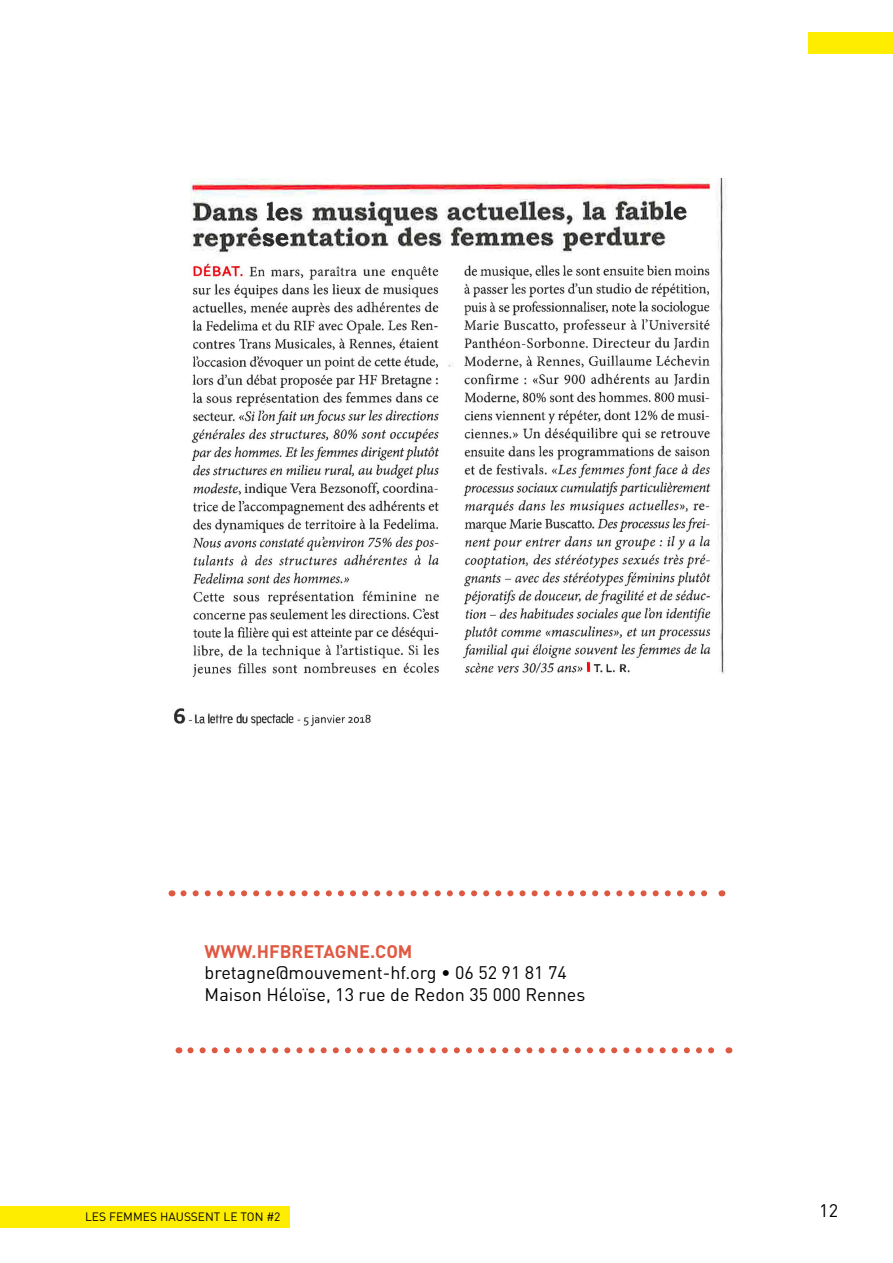
<style>
.page{position:relative;width:893px;height:1263px;background:#fff}
.page>*{position:absolute;margin:0;border:0;box-sizing:border-box;transform-origin:0 0}
.t1{font:18px/21.6px "DIN";color:#000}
.t2{font:700 18px "DIN";color:#df5943}
.t3{font:12px "DIN";color:#000}
</style>
<div class="page">
<div style="left:0;top:1206px;width:289px;height:21px;background:#ffed00"></div>
<div style="left:808px;top:33px;width:85px;height:21px;background:#ffed00"></div>
<img style="left:174px;top:179px;width:554px;height:548px">
<svg style="left:183px;top:890px;width:525px;height:6px"></svg>
<svg style="left:190px;top:1047px;width:524px;height:6px"></svg>
<p class="t2" style="left:205px;top:939px;width:209px">WWW.HFBRETAGNE.COM</p>
<p class="t1" style="left:205px;top:962px;width:382px">bretagne@mouvement-hf.org • 06 52 91 81 74<br>Maison Héloïse, 13 rue de Redon 35 000 Rennes</p>
<p class="t3" style="left:85px;top:1209px;width:197px">LES FEMMES HAUSSENT LE TON #2</p>
<p class="t1" style="left:819px;top:1199px;width:20px">12</p>
</div>
